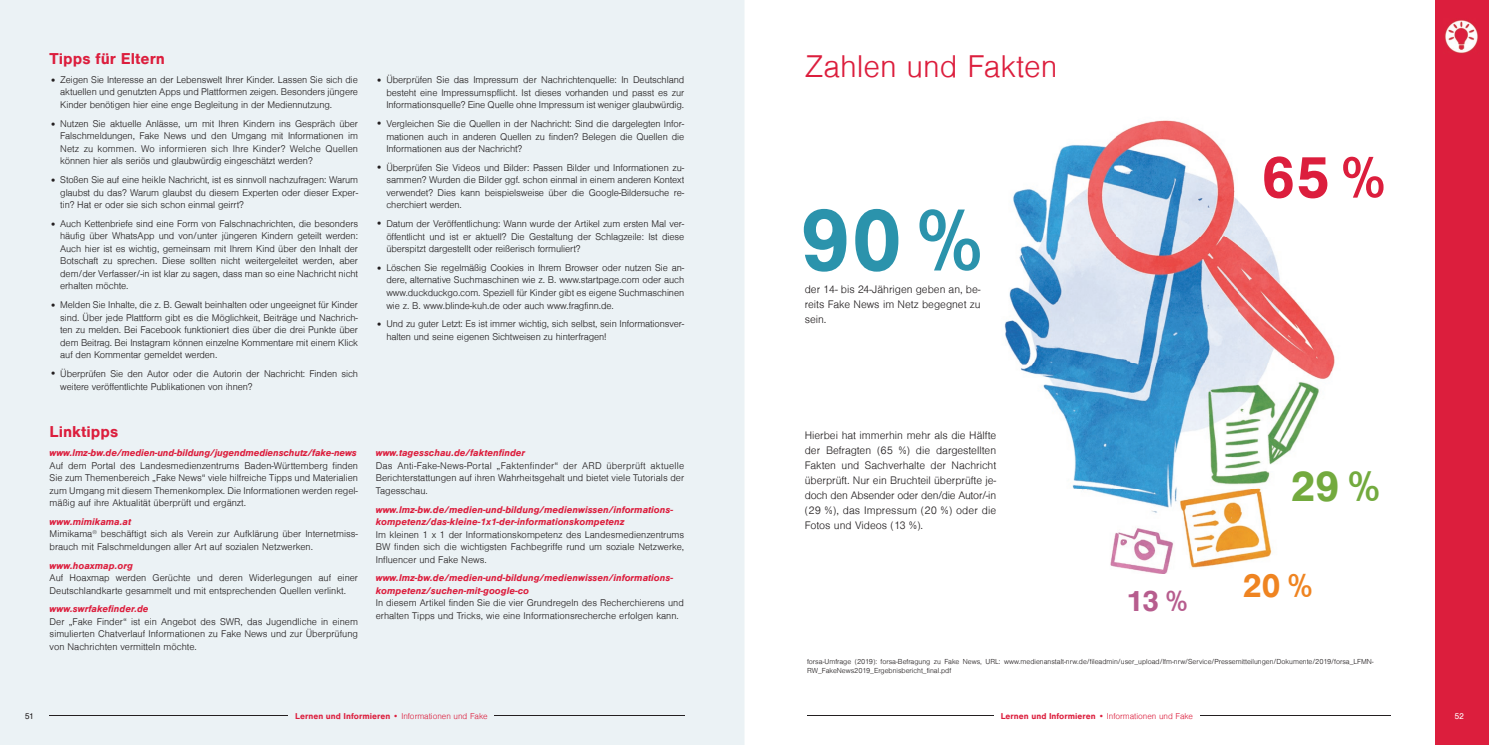
<style>
.page{position:relative;width:1489px;height:745px;background:#fff}
.page>*{position:absolute;margin:0;border:0;box-sizing:border-box;transform-origin:0 0}
.t1{font:700 91.25px "Sans";color:#2b93ac}
.t2{font:700 61px "Sans";color:#dc1e3d}
.t3{font:700 44.38px "Sans";color:#73aa3e}
.t4{font:700 34.38px "Sans";color:#ef8421}
.t5{font:300 32.38px "Sans";color:#dc1e3d}
.t6{font:700 30.38px "Sans";color:#b75d8e}
.t7{font:700 16.25px "Sans";color:#dc1e3d}
.t8{font:300 11.25px/15px "Sans";color:#231f20;text-align:justify}
.t9{font:300 10px/12.5px "Sans";letter-spacing:-.01em;color:#231f20;text-align:justify}
.t10{font:italic 700 10px/12.5px "Sans";color:#dc1e3d}
.t11{font:700 8.75px "Sans";color:#dc1e3d}
.t12{font:8.75px "Sans";color:#231f20}
.t13{font:8.75px "Sans";color:#fff}
.t14{font:300 7.5px/8.8px "Sans";color:#231f20}
.s1{font-weight:700;font-style:italic;color:#dc1e3d}
.s2{font-weight:300}
</style>
<div class="page">
<div style="left:0;top:0;width:744px;height:744px;background:#ebf2f5"></div>
<div style="left:1435px;top:0;width:53px;height:744px;background:#dc1e3d"></div>
<img style="left:1004px;top:120px;width:331px;height:453px">
<img style="left:1445px;top:20px;width:33px;height:33px">
<hr style="left:50px;top:715px;width:238px;height:1px;background:#231f20">
<hr style="left:494px;top:715px;width:190px;height:1px;background:#231f20">
<hr style="left:807px;top:715px;width:186px;height:1px;background:#231f20">
<hr style="left:1199px;top:715px;width:190px;height:1px;background:#231f20">
<h3 class="t7" style="left:50px;top:50px;width:117px">Tipps für Eltern</h3>
<p class="t9" style="left:60px;top:74px;width:299px">Zeigen Sie Interesse an der Lebenswelt Ihrer Kinder. Lassen Sie sich die aktuellen und genutzten Apps und Plattformen zeigen. Besonders jüngere Kinder benötigen hier eine enge Begleitung in der Mediennutzung.</p>
<p class="t9" style="left:60px;top:117px;width:299px">Nutzen Sie aktuelle Anlässe, um mit Ihren Kindern ins Gespräch über Falschmeldungen, Fake News und den Umgang mit Informationen im Netz zu kommen. Wo informieren sich Ihre Kinder? Welche Quellen können hier als seriös und glaubwürdig eingeschätzt werden?</p>
<p class="t9" style="left:60px;top:174px;width:299px">Stoßen Sie auf eine heikle Nachricht, ist es sinnvoll nachzufragen: Warum glaubst du das? Warum glaubst du diesem Experten oder dieser Exper&shy;tin? Hat er oder sie sich schon einmal geirrt?</p>
<p class="t9" style="left:60px;top:217px;width:299px">Auch Kettenbriefe sind eine Form von Falschnachrichten, die besonders häufig über WhatsApp und von/unter jüngeren Kindern geteilt werden:<br>Auch hier ist es wichtig, gemeinsam mit Ihrem Kind über den Inhalt der Botschaft zu sprechen. Diese sollten nicht weitergeleitet werden, aber dem/der Verfasser/-in ist klar zu sagen, dass man so eine Nachricht nicht erhalten möchte.</p>
<p class="t9" style="left:60px;top:299px;width:299px">Melden Sie Inhalte, die z. B. Gewalt beinhalten oder ungeeignet für Kinder sind. Über jede Plattform gibt es die Möglichkeit, Beiträge und Nachrich&shy;ten zu melden. Bei Facebook funktioniert dies über die drei Punkte über dem Beitrag. Bei Instagram können einzelne Kommentare mit einem Klick auf den Kommentar gemeldet werden.</p>
<p class="t9" style="left:60px;top:367px;width:299px">Überprüfen Sie den Autor oder die Autorin der Nachricht: Finden sich weitere veröffentlichte Publikationen von ihnen?</p>
<p class="t8" style="left:50px;top:73px;width:9px">•</p>
<p class="t8" style="left:50px;top:117px;width:9px">•</p>
<p class="t8" style="left:50px;top:173px;width:9px">•</p>
<p class="t8" style="left:50px;top:217px;width:9px">•</p>
<p class="t8" style="left:50px;top:298px;width:9px">•</p>
<p class="t8" style="left:50px;top:366px;width:9px">•</p>
<h3 class="t7" style="left:50px;top:422px;width:70px">Linktipps</h3>
<p class="t10" style="left:50px;top:446px;width:309px">www.lmz-bw.de/medien-und-bildung/jugendmedienschutz/fake-news</p>
<p class="t9" style="left:50px;top:459px;width:310px">Auf dem Portal des Landesmedienzentrums Baden-Württemberg finden Sie zum Themenbereich „Fake News“ viele hilfreiche Tipps und Materialien zum Umgang mit diesem Themenkomplex. Die Informationen werden regel&shy;mäßig auf ihre Aktualität überprüft und ergänzt.</p>
<p class="t9" style="left:50px;top:515px;width:310px;text-align:left"><span class="s1">www.mimikama.at<br></span>Mimikama<sup>®</sup> beschäftigt sich als Verein zur Aufklärung über Internetmiss&shy;brauch mit Falschmeldungen aller Art auf sozialen Netzwerken.</p>
<p class="t10" style="left:50px;top:558px;width:85px">www.hoaxmap.org</p>
<p class="t9" style="left:50px;top:571px;width:310px">Auf Hoaxmap werden Gerüchte und deren Widerlegungen auf einer<br>Deutschlandkarte gesammelt und mit entsprechenden Quellen verlinkt.</p>
<p class="t10" style="left:50px;top:602px;width:100px">www.swrfakefinder.de</p>
<p class="t9" style="left:50px;top:615px;width:310px">Der „Fake Finder“ ist ein Angebot des SWR, das Jugendliche in einem simulierten Chatverlauf Informationen zu Fake News und zur Überprüfung von Nachrichten vermitteln möchte.</p>
<p class="t9" style="left:386px;top:74px;width:299px">Überprüfen Sie das Impressum der Nachrichtenquelle: In Deutschland besteht eine Impressumspflicht. Ist dieses vorhanden und passt es zur Informationsquelle? Eine Quelle ohne Impressum ist weniger glaubwürdig.</p>
<p class="t9" style="left:386px;top:118px;width:299px">Vergleichen Sie die Quellen in der Nachricht: Sind die dargelegten Infor&shy;mationen auch in anderen Quellen zu finden? Belegen die Quellen die Informationen aus der Nachricht?</p>
<p class="t9" style="left:386px;top:161px;width:299px">Überprüfen Sie Videos und Bilder: Passen Bilder und Informationen zu&shy;sammen? Wurden die Bilder ggf. schon einmal in einem anderen Kontext verwendet? Dies kann beispielsweise über die Google-Bildersuche re&shy;cherchiert werden.</p>
<p class="t9" style="left:386px;top:218px;width:299px">Datum der Veröffentlichung: Wann wurde der Artikel zum ersten Mal ver&shy;öffentlicht und ist er aktuell? Die Gestaltung der Schlagzeile: Ist diese überspitzt dargestellt oder reißerisch formuliert?</p>
<p class="t9" style="left:386px;top:261px;width:299px">Löschen Sie regelmäßig Cookies in Ihrem Browser oder nutzen Sie an&shy;dere, alternative Suchmaschinen wie z. B. www.startpage.com oder auch www.duckduckgo.com. Speziell für Kinder gibt es eigene Suchmaschinen wie z. B. www.blinde-kuh.de oder auch www.fragfinn.de.</p>
<p class="t9" style="left:386px;top:318px;width:299px">Und zu guter Letzt: Es ist immer wichtig, sich selbst, sein Informationsver&shy;halten und seine eigenen Sichtweisen zu hinterfragen!</p>
<p class="t8" style="left:375px;top:73px;width:9px">•</p>
<p class="t8" style="left:375px;top:116px;width:9px">•</p>
<p class="t8" style="left:375px;top:160px;width:9px">•</p>
<p class="t8" style="left:375px;top:216px;width:9px">•</p>
<p class="t8" style="left:375px;top:261px;width:9px">•</p>
<p class="t8" style="left:375px;top:317px;width:9px">•</p>
<p class="t10" style="left:376px;top:446px;width:151px">www.tagesschau.de/faktenfinder</p>
<p class="t9" style="left:376px;top:459px;width:310px">Das Anti-Fake-News-Portal „Faktenfinder“ der ARD überprüft aktuelle Berichterstattungen auf ihren Wahrheitsgehalt und bietet viele Tutorials der Tagesschau.</p>
<p class="t10" style="left:376px;top:502px;width:299px">www.lmz-bw.de/medien-und-bildung/medienwissen/informations&shy;kompetenz/das-kleine-1x1-der-informationskompetenz</p>
<p class="t9" style="left:376px;top:528px;width:310px">Im kleinen 1 x 1 der Informationskompetenz des Landesmedienzentrums BW finden sich die wichtigsten Fachbegriffe rund um soziale Netzwerke, Influencer und Fake News.</p>
<p class="t10" style="left:376px;top:571px;width:299px">www.lmz-bw.de/medien-und-bildung/medienwissen/informations&shy;kompetenz/suchen-mit-google-co</p>
<p class="t9" style="left:376px;top:596px;width:309px">In diesem Artikel finden Sie die vier Grundregeln des Recherchierens und erhalten Tipps und Tricks, wie eine Informationsrecherche erfolgen kann.</p>
<h3 class="t5" style="left:804px;top:50px;width:254px">Zahlen und Fakten</h3>
<h1 class="t1" style="left:800px;top:189px;width:184px">90 %</h1>
<p class="t8" style="left:804px;top:282px;width:177px">der 14- bis 24-Jährigen geben an, be&shy;reits Fake News im Netz begegnet zu sein.</p>
<p class="t8" style="left:804px;top:428px;width:193px">Hierbei hat immerhin mehr als die Hälfte der Befragten (65 %) die dargestellten Fakten und Sachverhalte der Nachricht überprüft. Nur ein Bruchteil überprüfte je&shy;doch den Absender oder den/die Autor/-in (29 %), das Impressum (20 %) oder die Fotos und Videos (13 %).</p>
<h2 class="t2" style="left:1260px;top:143px;width:126px">65 %</h2>
<h3 class="t6" style="left:1126px;top:583px;width:63px">13 %</h3>
<h3 class="t3" style="left:1290px;top:461px;width:91px">29 %</h3>
<h3 class="t4" style="left:1242px;top:566px;width:72px">20 %</h3>
<p class="t14" style="left:807px;top:656px;width:568px">forsa-Umfrage (2019): forsa-Befragung zu Fake News, URL: www.medienanstalt-nrw.de/fileadmin/user_upload/lfm-nrw/Service/Pressemitteilungen/Dokumente/2019/forsa_LFMN-<br>RW_FakeNews2019_Ergebnisbericht_final.pdf</p>
<p class="t12" style="left:25px;top:710px;width:11px">51</p>
<p class="t13" style="left:1454px;top:710px;width:11px">52</p>
<p class="t11" style="left:295px;top:710px;width:194px">Lernen und Informieren • <span class="s2">Informationen und Fake</span></p>
<p class="t11" style="left:1000px;top:710px;width:194px">Lernen und Informieren • <span class="s2">Informationen und Fake</span></p>
</div>
